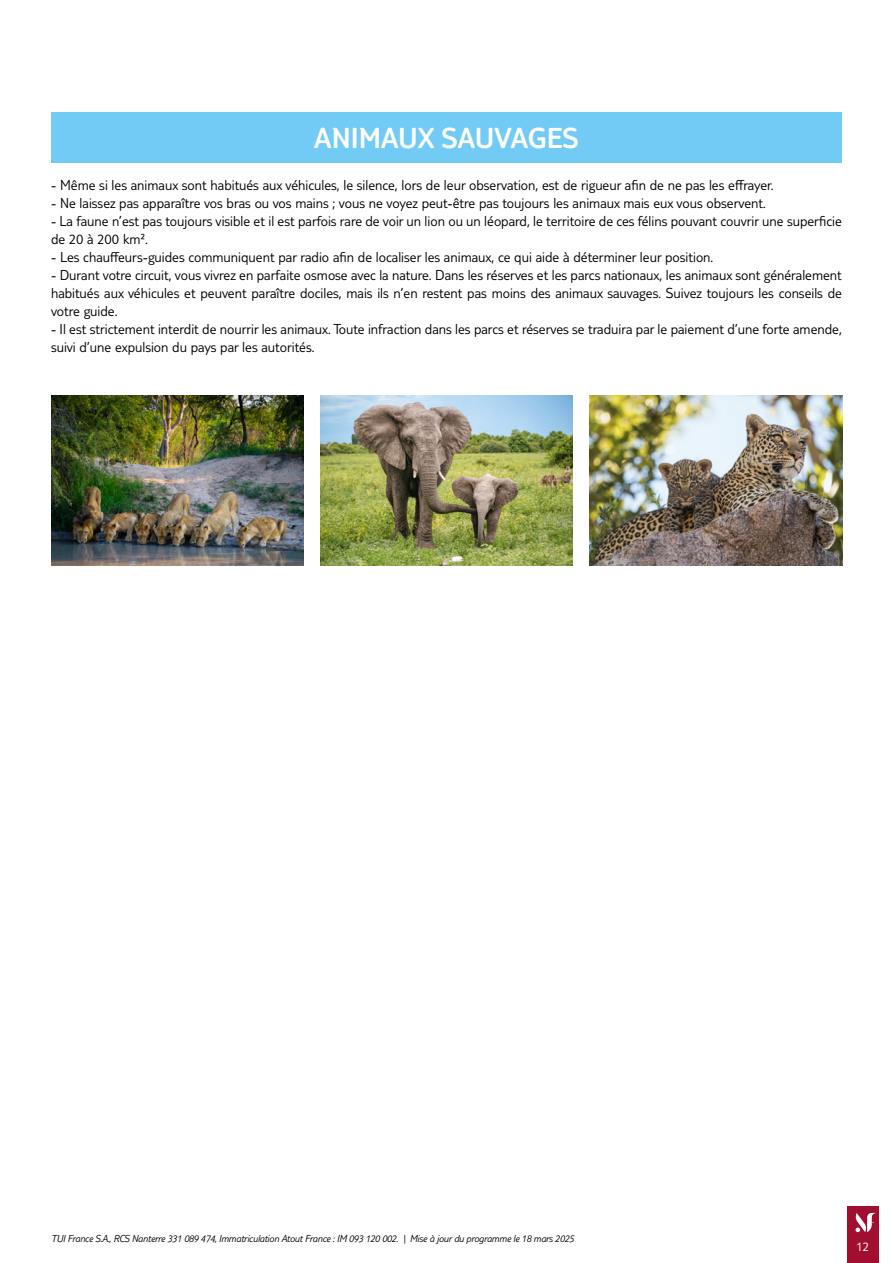
<style>
.page{position:relative;width:893px;height:1263px;background:#fff}
.page>*{position:absolute;margin:0;border:0;box-sizing:border-box;transform-origin:0 0}
.t1{font:300 30px "TUI Type";color:#fff}
.t2{font:300 15px/18px "TUI Type";color:#000}
.t3{font:300 13.5px "TUI Type";color:#fff}
.t4{font:italic 300 10.5px "TUI Type";letter-spacing:-.02em;color:#000}
</style>
<div class="page">
<div style="left:847px;top:1206px;width:32px;height:57px;background:#a10e2f"></div>
<svg style="left:855px;top:1213px;width:21px;height:19px"></svg>
<div style="left:51px;top:112px;width:791px;height:51px;background:#71cbf4"></div>
<img style="left:51px;top:395px;width:252px;height:171px">
<img style="left:320px;top:395px;width:253px;height:171px">
<img style="left:590px;top:395px;width:252px;height:171px">
<h1 class="t1" style="left:314px;top:121px;width:266px">ANIMAUX SAUVAGES</h1>
<p class="t2" style="left:51px;top:176px;width:724px">- Même si les animaux sont habitués aux véhicules, le silence, lors de leur observation, est de rigueur afin de ne pas les effrayer.</p>
<p class="t2" style="left:51px;top:194px;width:717px">- Ne laissez pas apparaître vos bras ou vos mains ; vous ne voyez peut-être pas toujours les animaux mais eux vous observent.</p>
<p class="t2" style="left:51px;top:212px;width:792px">- La faune n’est pas toujours visible et il est parfois rare de voir un lion ou un léopard, le territoire de ces félins pouvant couvrir une superficie de 20 à 200 km².</p>
<p class="t2" style="left:51px;top:248px;width:664px">- Les chauffeurs-guides communiquent par radio afin de localiser les animaux, ce qui aide à déterminer leur position.</p>
<p class="t2" style="left:51px;top:266px;width:792px;text-align:justify">- Durant votre circuit, vous vivrez en parfaite osmose avec la nature. Dans les réserves et les parcs nationaux, les animaux sont généralement habitués aux véhicules et peuvent paraître dociles, mais ils n’en restent pas moins des animaux sauvages. Suivez toujours les conseils de votre guide.</p>
<p class="t2" style="left:51px;top:320px;width:792px">- Il est strictement interdit de nourrir les animaux. Toute infraction dans les parcs et réserves se traduira par le paiement d’une forte amende, suivi d’une expulsion du pays par les autorités.</p>
<p class="t4" style="left:51px;top:1232px;width:525px">TUI France S.A., RCS Nanterre 331 089 474, Immatriculation Atout France : IM 093 120 002. | Mise à jour du programme le 18 mars 2025</p>
<p class="t3" style="left:856px;top:1239px;width:14px">12</p>
</div>
